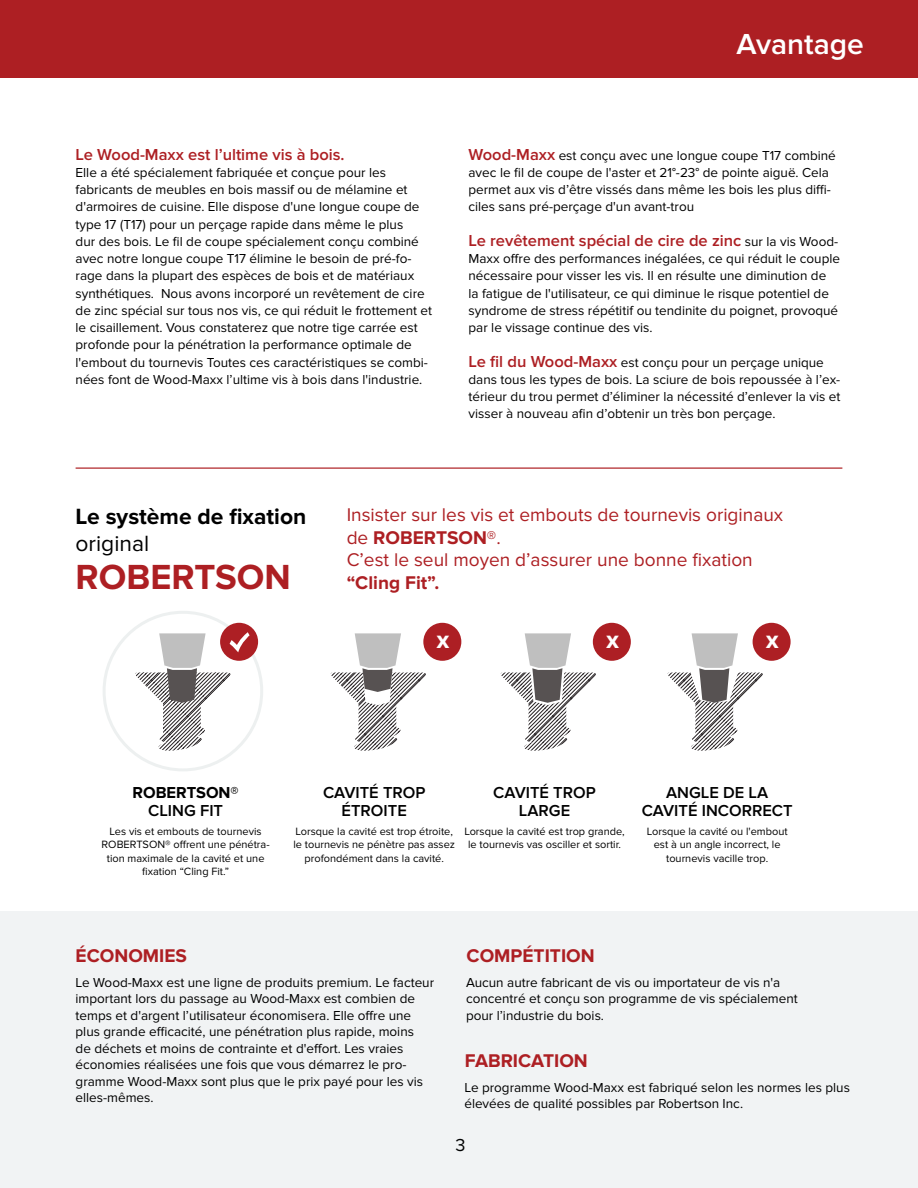
<style>
.page{position:relative;width:918px;height:1188px;background:#fff}
.page>*{position:absolute;margin:0;border:0;box-sizing:border-box;transform-origin:0 0}
.t1{font:700 36.15px "Proxima Nova";color:#ad1f23}
.t2{font:600 30px "Proxima Nova";color:#fff}
.t3{font:700 22.8px "Proxima Nova";color:#000}
.t4{font:22.8px "Proxima Nova";color:#000}
.t5{font:700 22.5px "Open Sans";color:#fff}
.t6{font:19.05px/23px "Proxima Nova";color:#ad1f23}
.t7{font:700 19.05px "Proxima Nova";color:#ad1f23}
.t8{font:18px "Proxima Nova";color:#000101}
.t9{font:600 16.5px "Proxima Nova";color:#ad1f23}
.t10{font:600 16.5px/18px "Proxima Nova";color:#000;text-align:center}
.t11{font:700 16.5px "Proxima Nova";color:#000}
.t12{font:13.5px/17.2px "Proxima Nova";color:#000}
.t13{font:10.95px/13.2px "Proxima Nova";color:#000;text-align:center}
.s1{font-weight:600;font-size:16.5px;color:#ad1f23}
.s2{font-weight:400;font-size:13.5px;color:#000}
.s3{font-weight:700}
</style>
<div class="page">
<div style="left:0;top:912px;width:918px;height:276px;background:#f1f3f4"></div>
<div style="left:0;top:0;width:918px;height:78px;background:#ad1f23"></div>
<div style="left:103px;top:611px;width:160px;height:160px;border:3px solid #edf0f0;border-radius:50%"></div>
<div style="left:220px;top:623px;width:38px;height:38px;background:#ad1f24;border-radius:50%"></div>
<svg style="left:330px;top:633px;width:96px;height:118px"></svg>
<svg style="left:500px;top:633px;width:96px;height:118px"></svg>
<svg style="left:667px;top:633px;width:96px;height:118px"></svg>
<svg style="left:133px;top:632px;width:117px;height:119px"></svg>
<div style="left:423px;top:623px;width:38px;height:38px;background:#ad1f24;border-radius:50%"></div>
<div style="left:593px;top:623px;width:38px;height:38px;background:#ad1f24;border-radius:50%"></div>
<div style="left:753px;top:623px;width:38px;height:38px;background:#ad1f24;border-radius:50%"></div>
<hr style="left:76px;top:468px;width:766px;height:1px;background:#ad1f23">
<p class="t9" style="left:76px;top:145px;width:271px">Le Wood-Maxx est l’ultime vis à bois.</p>
<p class="t12" style="left:76px;top:164px;width:358px">Elle a été spécialement fabriquée et conçue pour les fabricants de meubles en bois massif ou de mélamine et d'armoires de cuisine. Elle dispose d'une longue coupe de type 17 (T17) pour un perçage rapide dans même le plus<br>dur des bois. Le fil de coupe spécialement conçu combiné avec notre longue coupe T17 élimine le besoin de pré-fo&shy;rage dans la plupart des espèces de bois et de matériaux synthétiques. Nous avons incorporé un revêtement de cire de zinc spécial sur tous nos vis, ce qui réduit le frottement et le cisaillement. Vous constaterez que notre tige carrée est profonde pour la pénétration la performance optimale de l'embout du tournevis Toutes ces caractéristiques se combi&shy;nées font de Wood-Maxx l’ultime vis à bois dans l'industrie.</p>
<h2 class="t2" style="left:736px;top:27px;width:129px">Avantage</h2>
<p class="t12" style="left:469px;top:147px;width:369px"><span class="s1">Wood-Maxx</span> est conçu avec une longue coupe T17 combiné avec le fil de coupe de l'aster et 21°-23° de pointe aiguë. Cela permet aux vis d’être vissés dans même les bois les plus diffi&shy;ciles sans pré-perçage d'un avant-trou</p>
<p class="t9" style="left:469px;top:231px;width:371px">Le revêtement spécial de cire de zinc <span class="s2">sur la vis Wood-</span></p>
<p class="t12" style="left:469px;top:250px;width:373px">Maxx offre des performances inégalées, ce qui réduit le couple nécessaire pour visser les vis. Il en résulte une diminution de<br>la fatigue de l'utilisateur, ce qui diminue le risque potentiel de syndrome de stress répétitif ou tendinite du poignet, provoqué par le vissage continue des vis.</p>
<p class="t12" style="left:469px;top:354px;width:373px"><span class="s1">Le fil du Wood-Maxx</span> est conçu pour un perçage unique dans tous les types de bois. La sciure de bois repoussée à l’ex&shy;térieur du trou permet d’éliminer la nécessité d’enlever la vis et visser à nouveau afin d’obtenir un très bon perçage.</p>
<h3 class="t3" style="left:76px;top:503px;width:232px">Le système de fixation</h3>
<h3 class="t4" style="left:76px;top:531px;width:75px">original</h3>
<h1 class="t1" style="left:76px;top:556px;width:217px">ROBERTSON</h1>
<h3 class="t6" style="left:347px;top:503px;width:438px">Insister sur les vis et embouts de tournevis originaux de <span class="s3">ROBERTSON</span>®.<br>C’est le seul moyen d’assurer une bonne fixation</h3>
<h3 class="t7" style="left:347px;top:572px;width:94px">“Cling Fit”.</h3>
<h3 class="t5" style="left:436px;top:624px;width:15px">x</h3>
<h3 class="t5" style="left:606px;top:624px;width:15px">x</h3>
<h3 class="t5" style="left:766px;top:624px;width:15px">x</h3>
<p class="t11" style="left:133px;top:783px;width:108px">ROBERTSON®</p>
<p class="t10" style="left:148px;top:802px;width:76px">CLING FIT</p>
<p class="t13" style="left:102px;top:825px;width:170px">Les vis et embouts de tournevis<br>ROBERTSON® offrent une pénétra&shy;tion maximale de la cavité et une fixation “Cling Fit.”</p>
<p class="t10" style="left:323px;top:784px;width:104px">CAVITÉ TROP<br>ÉTROITE</p>
<p class="t13" style="left:293px;top:825px;width:163px">Lorsque la cavité est trop étroite, le tournevis ne pénètre pas assez profondément dans la cavité.</p>
<p class="t10" style="left:493px;top:784px;width:104px">CAVITÉ TROP<br>LARGE</p>
<p class="t13" style="left:464px;top:825px;width:162px">Lorsque la cavité est trop grande, le tournevis vas osciller et sortir.</p>
<p class="t10" style="left:642px;top:784px;width:152px">ANGLE DE LA<br>CAVITÉ INCORRECT</p>
<p class="t13" style="left:647px;top:825px;width:142px">Lorsque la cavité ou l'embout est à un angle incorrect, le tournevis vacille trop.</p>
<h3 class="t7" style="left:76px;top:944px;width:113px">ÉCONOMIES</h3>
<h3 class="t7" style="left:467px;top:944px;width:130px">COMPÉTITION</h3>
<p class="t12" style="left:76px;top:974px;width:360px;line-height:16.5px">Le Wood-Maxx est une ligne de produits premium. Le facteur important lors du passage au Wood-Maxx est combien de temps et d'argent l’utilisateur économisera. Elle offre une plus grande efficacité, une pénétration plus rapide, moins<br>de déchets et moins de contrainte et d'effort. Les vraies économies réalisées une fois que vous démarrez le pro&shy;gramme Wood-Maxx sont plus que le prix payé pour les vis elles-mêmes.</p>
<p class="t12" style="left:466px;top:974px;width:333px;line-height:16.5px">Aucun autre fabricant de vis ou importateur de vis n'a concentré et conçu son programme de vis spécialement pour l’industrie du bois.</p>
<h3 class="t7" style="left:465px;top:1049px;width:124px">FABRICATION</h3>
<p class="t12" style="left:464px;top:1079px;width:387px;line-height:16.5px">Le programme Wood-Maxx est fabriqué selon les normes les plus élevées de qualité possibles par Robertson Inc.</p>
<h3 class="t8" style="left:456px;top:1135px;width:12px">3</h3>
</div>
